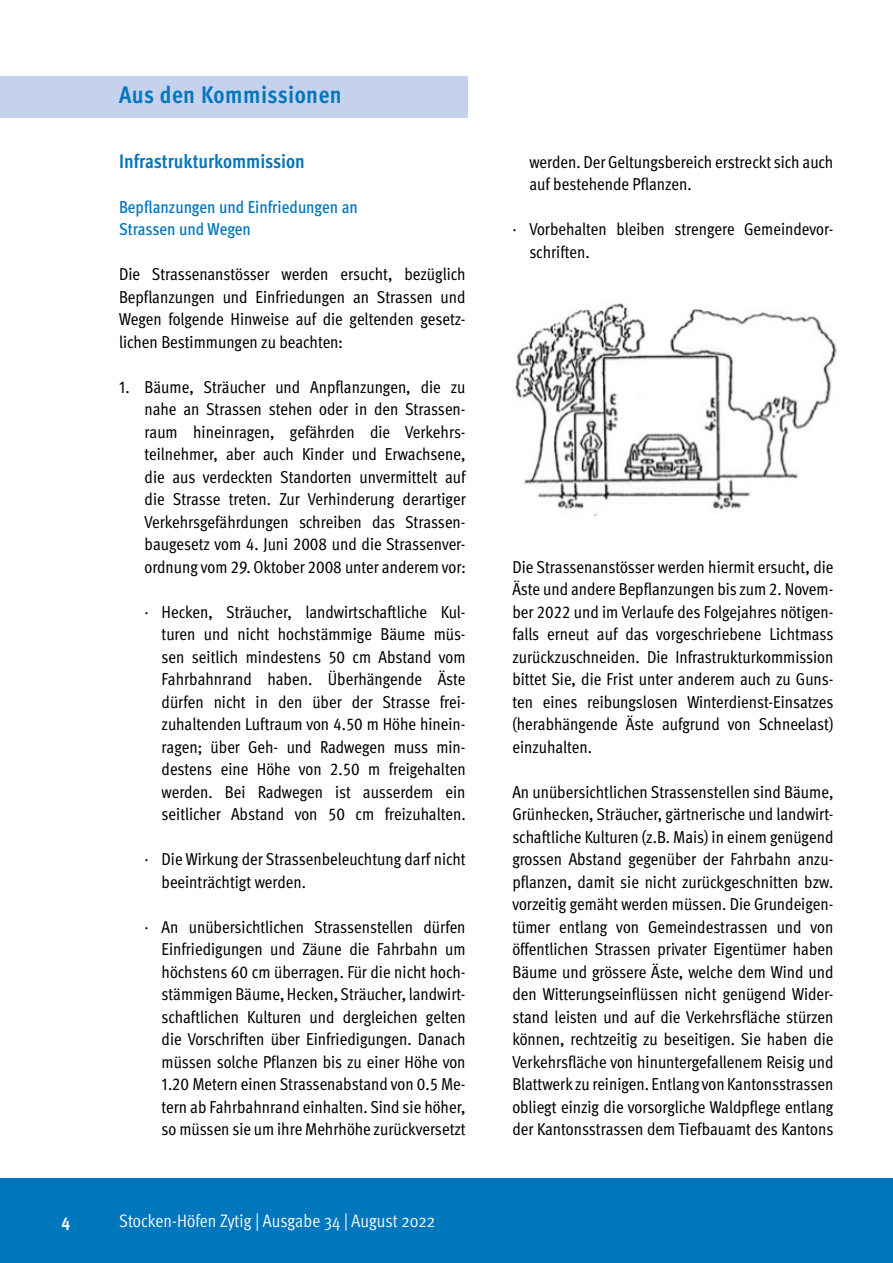
<style>
.page{position:relative;width:893px;height:1263px;background:#fff}
.page>*{position:absolute;margin:0;border:0;box-sizing:border-box;transform-origin:0 0}
.t1{font:700 condensed 24px "Meta Pro";letter-spacing:.02em;color:#0076bd}
.t2{font:700 condensed 19.5px "Meta Pro";letter-spacing:-.005em;color:#0076bd}
.t3{font:18px "Meta Pro Cond Norm";color:#fff}
.t4{font:700 condensed 18px "Meta Pro";color:#fff}
.t5{font:condensed 17.25px/22.5px "Meta Pro";color:#000;text-align:justify}
.t6{font:500 condensed 17.25px/22.5px "Meta Pro";color:#0076bd}
</style>
<div class="page">
<div style="left:0;top:1178px;width:893px;height:85px;background:#0076bd"></div>
<div style="left:0;top:77px;width:468px;height:41px;background:#c5d2ed"></div>
<img style="left:515px;top:303px;width:322px;height:213px">
<h1 class="t1" style="left:119px;top:76px;width:224px">Aus den Kommissionen</h1>
<p class="t2" style="left:119px;top:146px;width:187px">Infrastrukturkommission</p>
<p class="t6" style="left:119px;top:194px;width:240px">Bepflanzungen und Einfriedungen an<br>Strassen und Wegen</p>
<p class="t5" style="left:119px;top:262px;width:348px">Die Strassenanstösser werden ersucht, bezüglich Bepflanzungen und Einfriedungen an Strassen und Wegen folgende Hinweise auf die geltenden gesetz&shy;lichen Bestimmungen zu beachten:</p>
<p class="t5" style="left:145px;top:374px;width:323px;text-indent:-26px">1. Bäume, Sträucher und Anpflanzungen, die zu nahe an Strassen stehen oder in den Strassen&shy;raum hineinragen, gefährden die Verkehrs&shy;teilnehmer, aber auch Kinder und Erwachsene, die aus verdeckten Standorten unvermittelt auf die Strasse treten. Zur Verhinderung derartiger Verkehrsgefährdungen schreiben das Strassen&shy;baugesetz vom 4. Juni 2008 und die Strassenver&shy;ordnung vom 29. Oktober 2008 unter anderem vor:</p>
<p class="t5" style="left:162px;top:599px;width:306px;text-indent:-17px">· Hecken, Sträucher, landwirtschaftliche Kul&shy;turen und nicht hochstämmige Bäume müs&shy;sen seitlich mindestens 50 cm Abstand vom Fahrbahnrand haben. Überhängende Äste dürfen nicht in den über der Strasse frei&shy;zuhaltenden Luftraum von 4.50 m Höhe hinein&shy;ragen; über Geh- und Radwegen muss min&shy;destens eine Höhe von 2.50 m freigehalten werden. Bei Radwegen ist ausserdem ein seitlicher Abstand von 50 cm freizuhalten.</p>
<p class="t5" style="left:162px;top:847px;width:306px;text-indent:-17px">· Die Wirkung der Strassenbeleuchtung darf nicht beeinträchtigt werden.</p>
<p class="t5" style="left:162px;top:914px;width:306px;text-indent:-17px">· An unübersichtlichen Strassenstellen dürfen Einfriedigungen und Zäune die Fahrbahn um höchstens 60 cm überragen. Für die nicht hoch&shy;stämmigen Bäume, Hecken, Sträucher, landwirt&shy;schaftlichen Kulturen und dergleichen gelten die Vorschriften über Einfriedigungen. Danach müssen solche Pflanzen bis zu einer Höhe von 1.20 Metern einen Strassenabstand von 0.5 Me&shy;tern ab Fahrbahnrand einhalten. Sind sie höher, so müssen sie um ihre Mehrhöhe zurückversetzt</p>
<p class="t4" style="left:62px;top:1206px;width:10px">4</p>
<p class="t3" style="left:119px;top:1207px;width:317px">Stocken-Höfen Zytig | Ausgabe 34 | August 2022</p>
<p class="t5" style="left:529px;top:149px;width:306px">werden. Der Geltungsbereich erstreckt sich auch auf bestehende Pflanzen.</p>
<p class="t5" style="left:529px;top:217px;width:306px;text-indent:-17px">· Vorbehalten bleiben strengere Gemeindevor&shy;schriften.</p>
<p class="t5" style="left:512px;top:554px;width:323px">Die Strassenanstösser werden hiermit ersucht, die Äste und andere Bepflanzungen bis zum 2. Novem&shy;ber 2022 und im Verlaufe des Folgejahres nötigen&shy;falls erneut auf das vorgeschriebene Lichtmass zurückzuschneiden. Die Infrastrukturkommission bittet Sie, die Frist unter anderem auch zu Guns&shy;ten eines reibungslosen Winterdienst-Einsatzes (herabhängende Äste aufgrund von Schneelast) einzuhalten.</p>
<p class="t5" style="left:512px;top:779px;width:323px">An unübersichtlichen StrassensteIlen sind Bäume, Grünhecken, Sträucher, gärtnerische und landwirt&shy;schaftliche Kulturen (z.B. Mais) in einem genügend grossen Abstand gegenüber der Fahrbahn anzu&shy;pflanzen, damit sie nicht zurückgeschnitten bzw. vorzeitig gemäht werden müssen. Die Grundeigen&shy;tümer entlang von Gemeindestrassen und von öffentlichen Strassen privater Eigentümer haben Bäume und grössere Äste, welche dem Wind und den Witterungseinflüssen nicht genügend Wider&shy;stand leisten und auf die Verkehrsfläche stürzen können, rechtzeitig zu beseitigen. Sie haben die Verkehrsfläche von hinuntergefallenem Reisig und Blattwerk zu reinigen. Entlang von Kantonsstrassen obliegt einzig die vorsorgliche Waldpflege entlang der Kantonsstrassen dem Tiefbauamt des Kantons</p>
</div>
